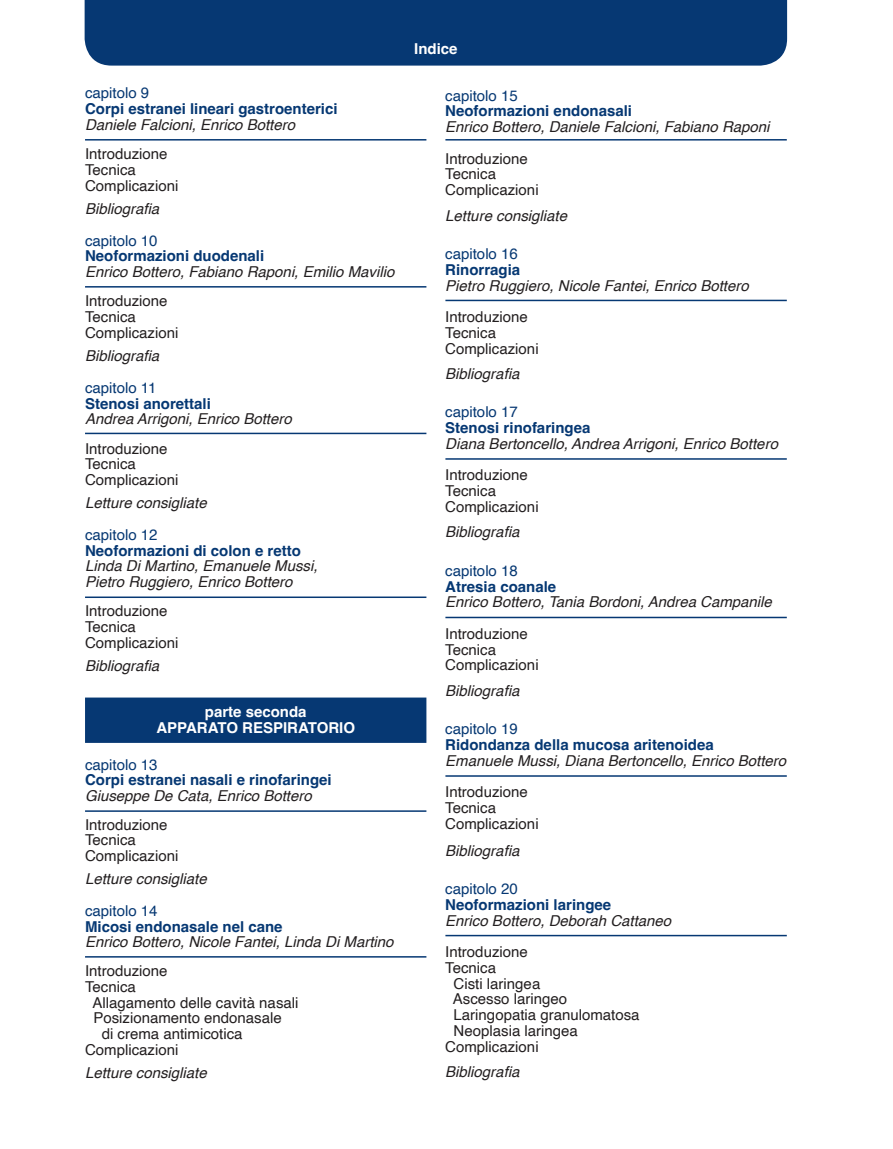
<style>
.page{position:relative;width:893px;height:1149px;background:#fff}
.page>*{position:absolute;margin:0;border:0;box-sizing:border-box;transform-origin:0 0}
.t1{font:italic 15px/15.8px "Helvetica";color:#231f20}
.t2{font:15px/15.8px "Helvetica";color:#231f20}
.t3{font:700 15px "Helvetica";color:#063873}
.t4{font:15px "Helvetica";color:#063873}
.t5{font:700 15px/15.8px "Helvetica";color:#fff;text-align:center}
</style>
<div class="page">
<div style="left:86px;top:698px;width:340px;height:43px;background:#063873"></div>
<div style="left:85px;top:697px;width:341px;height:45px;border:2px solid #063873"></div>
<hr style="left:85px;top:139px;width:341px;height:1px;background:#063873">
<hr style="left:85px;top:286px;width:341px;height:1px;background:#063873">
<hr style="left:85px;top:432px;width:341px;height:2px;background:#063873">
<hr style="left:85px;top:596px;width:341px;height:2px;background:#063873">
<hr style="left:85px;top:810px;width:341px;height:1px;background:#063873">
<hr style="left:85px;top:955px;width:341px;height:2px;background:#063873">
<hr style="left:445px;top:139px;width:342px;height:1px;background:#063873">
<hr style="left:445px;top:299px;width:342px;height:2px;background:#063873">
<hr style="left:445px;top:458px;width:342px;height:1px;background:#063873">
<hr style="left:445px;top:616px;width:342px;height:2px;background:#063873">
<hr style="left:445px;top:775px;width:342px;height:1px;background:#063873">
<hr style="left:445px;top:934px;width:342px;height:2px;background:#063873">
<div style="left:85px;top:0;width:702px;height:66px;background:#063873"></div>
<p class="t4" style="left:85px;top:87px;width:66px">capitolo 9</p>
<p class="t3" style="left:85px;top:103px;width:254px">Corpi estranei lineari gastroenterici</p>
<p class="t1" style="left:85px;top:118px;width:212px">Daniele Falcioni, Enrico Bottero</p>
<p class="t2" style="left:85px;top:147px;width:95px">Introduzione<br>Tecnica<br>Complicazioni</p>
<p class="t1" style="left:85px;top:202px;width:76px">Bibliografia</p>
<p class="t4" style="left:85px;top:234px;width:74px">capitolo 10</p>
<p class="t3" style="left:85px;top:250px;width:181px">Neoformazioni duodenali</p>
<p class="t1" style="left:85px;top:265px;width:311px">Enrico Bottero, Fabiano Raponi, Emilio Mavilio</p>
<p class="t2" style="left:85px;top:294px;width:95px">Introduzione<br>Tecnica<br>Complicazioni</p>
<p class="t1" style="left:85px;top:349px;width:76px">Bibliografia</p>
<p class="t4" style="left:85px;top:381px;width:73px">capitolo 11</p>
<p class="t3" style="left:85px;top:397px;width:127px">Stenosi anorettali</p>
<p class="t1" style="left:85px;top:412px;width:208px">Andrea Arrigoni, Enrico Bottero</p>
<p class="t2" style="left:85px;top:441px;width:95px">Introduzione<br>Tecnica<br>Complicazioni</p>
<p class="t1" style="left:85px;top:496px;width:123px">Letture consigliate</p>
<p class="t4" style="left:85px;top:528px;width:74px">capitolo 12</p>
<p class="t3" style="left:85px;top:544px;width:217px">Neoformazioni di colon e retto</p>
<p class="t1" style="left:85px;top:559px;width:234px">Linda Di Martino, Emanuele Mussi,<br>Pietro Ruggiero, Enrico Bottero</p>
<p class="t2" style="left:85px;top:604px;width:95px">Introduzione<br>Tecnica<br>Complicazioni</p>
<p class="t1" style="left:85px;top:659px;width:76px">Bibliografia</p>
<p class="t5" style="left:156px;top:704px;width:200px">parte seconda<br>APPARATO RESPIRATORIO</p>
<p class="t4" style="left:85px;top:757px;width:74px">capitolo 13</p>
<p class="t3" style="left:85px;top:773px;width:248px">Corpi estranei nasali e rinofaringei</p>
<p class="t1" style="left:85px;top:788px;width:228px">Giuseppe De Cata, Enrico Bottero</p>
<p class="t2" style="left:85px;top:817px;width:95px">Introduzione<br>Tecnica<br>Complicazioni</p>
<p class="t1" style="left:85px;top:872px;width:123px">Letture consigliate</p>
<p class="t4" style="left:85px;top:904px;width:74px">capitolo 14</p>
<p class="t3" style="left:85px;top:919px;width:199px">Micosi endonasale nel cane</p>
<p class="t1" style="left:85px;top:935px;width:310px">Enrico Bottero, Nicole Fantei, Linda Di Martino</p>
<p class="t2" style="left:85px;top:963px;width:84px">Introduzione</p>
<p class="t2" style="left:85px;top:979px;width:52px">Tecnica</p>
<p class="t2" style="left:93px;top:995px;width:207px">Allagamento delle cavità nasali</p>
<p class="t2" style="left:93px;top:1010px;width:190px">Posizionamento endonasale</p>
<p class="t2" style="left:102px;top:1026px;width:142px">di crema antimicotica</p>
<p class="t2" style="left:85px;top:1042px;width:95px">Complicazioni</p>
<p class="t1" style="left:85px;top:1065px;width:123px">Letture consigliate</p>
<p class="t5" style="left:414px;top:42px;width:45px">Indice</p>
<p class="t4" style="left:445px;top:89px;width:74px">capitolo 15</p>
<p class="t3" style="left:445px;top:105px;width:188px">Neoformazioni endonasali</p>
<p class="t1" style="left:445px;top:120px;width:326px">Enrico Bottero, Daniele Falcioni, Fabiano Raponi</p>
<p class="t2" style="left:445px;top:152px;width:95px">Introduzione<br>Tecnica<br>Complicazioni</p>
<p class="t1" style="left:445px;top:209px;width:123px">Letture consigliate</p>
<p class="t4" style="left:445px;top:247px;width:74px">capitolo 16</p>
<p class="t3" style="left:445px;top:263px;width:77px">Rinorragia</p>
<p class="t1" style="left:445px;top:278px;width:305px">Pietro Ruggiero, Nicole Fantei, Enrico Bottero</p>
<p class="t2" style="left:445px;top:310px;width:95px">Introduzione<br>Tecnica<br>Complicazioni</p>
<p class="t1" style="left:445px;top:367px;width:76px">Bibliografia</p>
<p class="t4" style="left:445px;top:405px;width:74px">capitolo 17</p>
<p class="t3" style="left:445px;top:421px;width:147px">Stenosi rinofaringea</p>
<p class="t1" style="left:445px;top:437px;width:334px">Diana Bertoncello, Andrea Arrigoni, Enrico Bottero</p>
<p class="t2" style="left:445px;top:468px;width:95px">Introduzione<br>Tecnica<br>Complicazioni</p>
<p class="t1" style="left:445px;top:525px;width:76px">Bibliografia</p>
<p class="t4" style="left:445px;top:564px;width:74px">capitolo 18</p>
<p class="t3" style="left:445px;top:579px;width:112px">Atresia coanale</p>
<p class="t1" style="left:445px;top:595px;width:328px">Enrico Bottero, Tania Bordoni, Andrea Campanile</p>
<p class="t2" style="left:445px;top:626px;width:95px">Introduzione<br>Tecnica<br>Complicazioni</p>
<p class="t1" style="left:445px;top:683px;width:76px">Bibliografia</p>
<p class="t4" style="left:445px;top:722px;width:74px">capitolo 19</p>
<p class="t3" style="left:445px;top:738px;width:270px">Ridondanza della mucosa aritenoidea</p>
<p class="t1" style="left:445px;top:753px;width:342px">Emanuele Mussi, Diana Bertoncello, Enrico Bottero</p>
<p class="t2" style="left:445px;top:785px;width:95px">Introduzione<br>Tecnica<br>Complicazioni</p>
<p class="t1" style="left:445px;top:843px;width:76px">Bibliografia</p>
<p class="t4" style="left:445px;top:882px;width:74px">capitolo 20</p>
<p class="t3" style="left:445px;top:897px;width:167px">Neoformazioni laringee</p>
<p class="t1" style="left:445px;top:913px;width:227px">Enrico Bottero, Deborah Cattaneo</p>
<p class="t2" style="left:445px;top:944px;width:84px">Introduzione</p>
<p class="t2" style="left:445px;top:960px;width:52px">Tecnica</p>
<p class="t2" style="left:454px;top:976px;width:88px">Cisti laringea</p>
<p class="t2" style="left:453px;top:992px;width:116px">Ascesso laringeo</p>
<p class="t2" style="left:454px;top:1007px;width:187px">Laringopatia granulomatosa</p>
<p class="t2" style="left:454px;top:1023px;width:126px">Neoplasia laringea</p>
<p class="t2" style="left:445px;top:1039px;width:95px">Complicazioni</p>
<p class="t1" style="left:445px;top:1064px;width:76px">Bibliografia</p>
</div>
